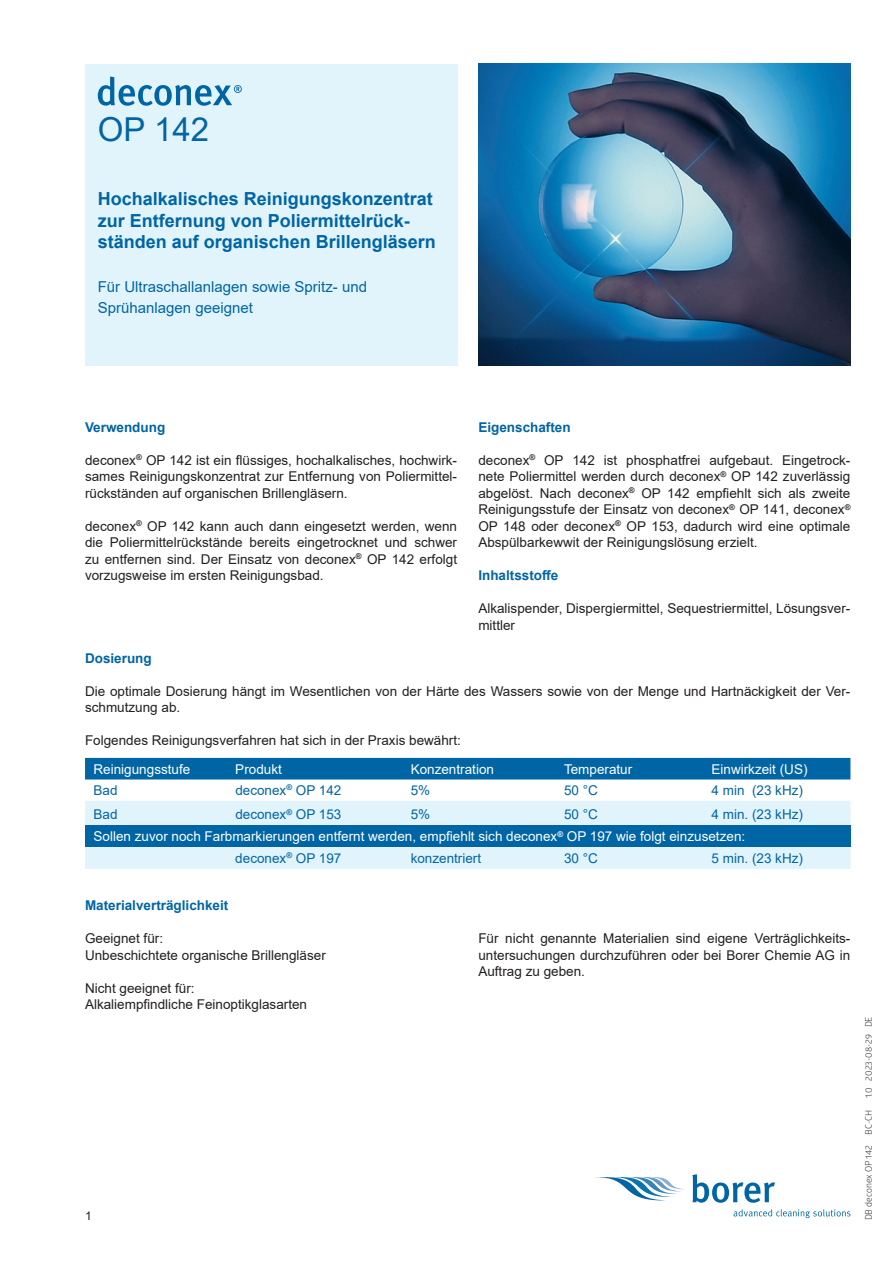
<style>
.page{position:relative;width:893px;height:1263px;background:#fff}
.page>*{position:absolute;margin:0;border:0;box-sizing:border-box;transform-origin:0 0}
.t1{font:33px "Arial";color:#0065a4}
.t2{font:700 18px/21.6px "Arial";color:#0065a4}
.t3{font:15px/21px "Arial";color:#0065a4}
.t4{font:13.5px/16.5px "Arial";color:#231f20;text-align:justify}
.t5{font:13.5px "Arial";color:#fff}
.t6{font:13.5px "Arial";color:#0065a4}
.t7{font:700 13.5px "Arial";color:#0065a4}
.t8{font:12px "Arial";color:#231f20}
.t9{font:9px "Glober";color:#231f20}
</style>
<div class="page">
<div style="left:85px;top:64px;width:372px;height:302px;background:#e1f4fc"></div>
<svg style="left:98px;top:77px;width:144px;height:29px"></svg>
<svg style="left:595px;top:1177px;width:90px;height:23px"></svg>
<svg style="left:692px;top:1174px;width:83px;height:29px"></svg>
<svg style="left:734px;top:1209px;width:116px;height:9px"></svg>
<img style="left:478px;top:64px;width:372px;height:302px">
<div style="left:85px;top:758px;width:765px;height:22px;background:#0065a4"></div>
<div style="left:85px;top:801px;width:765px;height:68px;background:#e1f4fc"></div>
<div style="left:85px;top:825px;width:765px;height:22px;background:#0065a4"></div>
<h1 class="t1" style="left:98px;top:107px;width:113px">OP 142</h1>
<h2 class="t2" style="left:98px;top:188px;width:340px">Hochalkalisches Reinigungskonzentrat zur Entfernung von Poliermittelrück&shy;ständen auf organischen Brillengläsern</h2>
<p class="t3" style="left:98px;top:276px;width:271px">Für Ultraschallanlagen sowie Spritz- und<br>Sprühanlagen geeignet</p>
<p class="t7" style="left:85px;top:417px;width:82px">Verwendung</p>
<p class="t4" style="left:85px;top:451px;width:374px">deconex<sup>®</sup> OP 142 ist ein flüssiges, hochalkalisches, hochwirk&shy;sames Reinigungskonzentrat zur Entfernung von Poliermittel&shy;rückständen auf organischen Brillengläsern.</p>
<p class="t4" style="left:85px;top:517px;width:374px">deconex<sup>®</sup> OP 142 kann auch dann eingesetzt werden, wenn die Poliermittelrückstände bereits eingetrocknet und schwer zu entfernen sind. Der Einsatz von deconex<sup>®</sup> OP 142 erfolgt vorzugsweise im ersten Reinigungsbad.</p>
<p class="t7" style="left:478px;top:417px;width:94px">Eigenschaften</p>
<p class="t4" style="left:478px;top:451px;width:374px">deconex<sup>®</sup> OP 142 ist phosphatfrei aufgebaut. Eingetrock&shy;nete Poliermittel werden durch deconex<sup>®</sup> OP 142 zuverlässig abgelöst. Nach deconex<sup>®</sup> OP 142 empfiehlt sich als zweite Reinigungsstufe der Einsatz von deconex<sup>®</sup> OP 141, deconex<sup>® </sup>OP 148 oder deconex<sup>®</sup> OP 153, dadurch wird eine optimale Abspülbarkewwit der Reinigungslösung erzielt.</p>
<p class="t7" style="left:478px;top:566px;width:81px">Inhaltsstoffe</p>
<p class="t4" style="left:478px;top:600px;width:374px">Alkalispender, Dispergiermittel, Sequestriermittel, Lösungsver&shy;mittler</p>
<p class="t7" style="left:85px;top:648px;width:68px">Dosierung</p>
<p class="t4" style="left:85px;top:682px;width:767px">Die optimale Dosierung hängt im Wesentlichen von der Härte des Wassers sowie von der Menge und Hartnäckigkeit der Ver&shy;schmutzung ab.</p>
<p class="t4" style="left:85px;top:732px;width:377px">Folgendes Reinigungsverfahren hat sich in der Praxis bewährt:</p>
<p class="t5" style="left:94px;top:760px;width:98px">Reinigungsstufe</p>
<p class="t5" style="left:235px;top:760px;width:48px">Produkt</p>
<p class="t5" style="left:411px;top:760px;width:85px">Konzentration</p>
<p class="t5" style="left:564px;top:760px;width:70px">Temperatur</p>
<p class="t5" style="left:711px;top:760px;width:97px">Einwirkzeit (US)</p>
<p class="t6" style="left:94px;top:781px;width:26px">Bad</p>
<p class="t6" style="left:235px;top:781px;width:108px">deconex<sup>®</sup> OP 142</p>
<p class="t6" style="left:411px;top:781px;width:21px">5%</p>
<p class="t6" style="left:564px;top:781px;width:35px">50 °C</p>
<p class="t6" style="left:711px;top:781px;width:93px">4 min (23 kHz)</p>
<p class="t6" style="left:94px;top:805px;width:26px">Bad</p>
<p class="t6" style="left:235px;top:805px;width:108px">deconex<sup>®</sup> OP 153</p>
<p class="t6" style="left:411px;top:805px;width:21px">5%</p>
<p class="t6" style="left:564px;top:805px;width:35px">50 °C</p>
<p class="t6" style="left:711px;top:805px;width:93px">4 min. (23 kHz)</p>
<p class="t5" style="left:94px;top:827px;width:653px">Sollen zuvor noch Farbmarkierungen entfernt werden, empfiehlt sich deconex<sup>®</sup> OP 197 wie folgt einzusetzen:</p>
<p class="t6" style="left:235px;top:849px;width:108px">deconex<sup>®</sup> OP 197</p>
<p class="t6" style="left:411px;top:849px;width:72px">konzentriert</p>
<p class="t6" style="left:564px;top:849px;width:35px">30 °C</p>
<p class="t6" style="left:711px;top:849px;width:93px">5 min. (23 kHz)</p>
<p class="t7" style="left:85px;top:896px;width:145px">Materialverträglichkeit</p>
<p class="t4" style="left:85px;top:930px;width:242px">Geeignet für:<br>Unbeschichtete organische Brillengläser</p>
<p class="t4" style="left:85px;top:979px;width:224px">Nicht geeignet für:<br>Alkaliempfindliche Feinoptikglasarten</p>
<p class="t4" style="left:478px;top:930px;width:374px">Für nicht genannte Materialien sind eigene Verträglichkeits&shy;untersuchungen durchzuführen oder bei Borer Chemie AG in Auftrag zu geben.</p>
<p class="t8" style="left:85px;top:1208px;width:8px">1</p>
<p class="t9" style="left:862px;top:1098px;width:83px;rotate:-90deg">1.0 2023-08-29 DE</p>
<p class="t9" style="left:862px;top:1220px;width:112px;rotate:-90deg">DB deconex OP 142 BC-CH</p>
</div>
